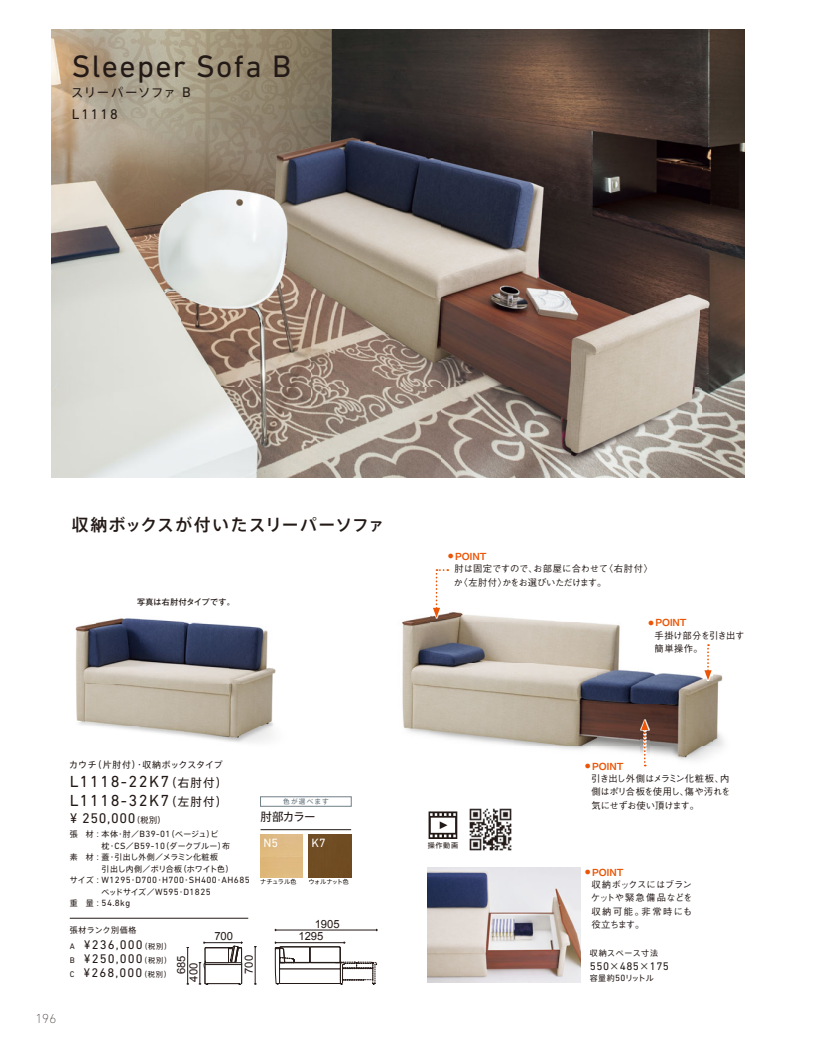
<style>
.page{position:relative;width:815px;height:1053px;background:#fff}
.page>*{position:absolute;margin:0;border:0;box-sizing:border-box;transform-origin:0 0}
.t1{font:31.62px "DIN Next LT Pro";letter-spacing:.045em;color:#231916}
.t2{font:16.88px "Axis Std Medium 90 pv RKSJ H";letter-spacing:.06em;color:#231916}
.t3{font:16.25px/18.6px "DIN Next LT Pro";letter-spacing:.085em;color:#231916}
.t4{font:14.25px "DIN Next LT Pro";letter-spacing:.085em;color:#231916}
.t5{font:200 13.25px "DIN Next LT Pro";color:#231916}
.t6{font:12.75px/14.1px "DIN Next LT Pro";letter-spacing:.085em;color:#231916;text-align:justify}
.t7{font:12.38px "Axis Std Regular 90 pv RKSJ H";letter-spacing:.05em;color:#231916}
.t8{font:12.25px "DIN Next LT Pro";color:#fff}
.t9{font:11.5px "Axis Std Regular 90 pv RKSJ H";letter-spacing:-.055em;color:#231916}
.t10{font:11.25px "Arial";color:#231916}
.t11{font:11.25px "DIN Next LT Pro";letter-spacing:.045em;color:#231916}
.t12{font:9.75px "Midashi Go Pro MB31 90 pv RKSJ H";color:#ea5506}
.t13{font:9.25px/13.2px "Gothic BBB Pro Medium 90 pv RKSJ H";letter-spacing:-.01em;color:#231916;text-align:justify}
.t14{font:9.12px "DIN Next LT Pro";letter-spacing:.045em;color:#231916}
.t15{font:8.88px "Axis Std Regular 90 pv RKSJ H";letter-spacing:.015em;color:#231916}
.t16{font:8px "Axis Std Regular 90 pv RKSJ H";letter-spacing:.04em;color:#231916}
.t17{font:8px "Axis Std Regular 90 pv RKSJ H";letter-spacing:.005em;color:#231916}
.t18{font:8px "Axis Std Regular 90 pv RKSJ H";letter-spacing:-.01em;color:#231916}
.t19{font:8px "Gothic MB101 Pro Medium 90 pv RKSJ H";letter-spacing:.04em;color:#231916}
.t20{font:8px "Axis Std Regular 90 pv RKSJ H";letter-spacing:.07em;color:#231916}
.t21{font:7.12px "Axis Std Regular 90 pv RKSJ H";color:#231916}
.t22{font:6.62px "Gothic MB101 Pro Medium 90 pv RKSJ H";letter-spacing:.19em;color:#717f87}
.t23{font:6.25px "Axis Std Regular 90 pv RKSJ H";letter-spacing:-.06em;color:#231916}
.t24{font:6.25px "Axis Std Regular 90 pv RKSJ H";letter-spacing:-.03em;color:#231916}
.s1{font-family:"DIN Next LT Pro";font-size:14.25px}
.s2{font-family:"Axis Std Regular 90 pv RKSJ H";font-size:11.5px}
.s3{font-family:"Axis Std Regular 90 pv RKSJ H";font-size:8px}
.s4{font-family:"DIN Next LT Pro";font-size:9.12px}
.s5{font-size:8.25px}
.s6{font-family:"Axis Std Regular 90 pv RKSJ H";font-size:7.25px}
.s7{font-family:"Axis Std Regular 90 pv RKSJ H";font-size:9.75px}
</style>
<div class="page">
<img style="left:52px;top:30px;width:692px;height:447px">
<img style="left:75px;top:618px;width:201px;height:125px">
<img style="left:401px;top:612px;width:323px;height:149px">
<img style="left:427px;top:867px;width:154px;height:114px">
<hr style="left:70px;top:917px;width:178px;height:1px;background:#231916">
<svg style="left:704px;top:644px;width:8px;height:36px"></svg>
<img style="left:432px;top:569px;width:17px;height:49px">
<svg style="left:433px;top:569px;width:15px;height:48px"></svg>
<img style="left:640px;top:719px;width:9px;height:48px">
<svg style="left:641px;top:720px;width:7px;height:46px"></svg>
<svg style="left:429px;top:811px;width:28px;height:27px"></svg>
<img style="left:469px;top:808px;width:43px;height:43px">
<hr style="left:261px;top:829px;width:90px;height:1px;background:#231916">
<div style="left:309px;top:834px;width:42px;height:43px;background:#6f4c22"></div>
<div style="left:260px;top:796px;width:91px;height:10px;border:1px solid #717f87"></div>
<hr style="left:255px;top:946px;width:1px;height:37px;background:#231916">
<hr style="left:275px;top:929px;width:102px;height:1px;background:#231916">
<hr style="left:187px;top:947px;width:1px;height:36px;background:#231916">
<svg style="left:275px;top:941px;width:102px;height:43px"></svg>
<svg style="left:199px;top:941px;width:44px;height:43px"></svg>
<h1 class="t1" style="left:72px;top:56px;width:221px">Sleeper Sofa B</h1>
<h3 class="t7" style="left:71px;top:88px;width:121px">スリーパーソファ <span class="s1">B</span></h3>
<h3 class="t4" style="left:72px;top:109px;width:48px">L1118</h3>
<h2 class="t2" style="left:72px;top:518px;width:314px">収納ボックスが付いたスリーパーソファ</h2>
<p class="t19" style="left:137px;top:599px;width:99px">写真は右肘付タイプです。</p>
<h3 class="t5" style="left:35px;top:1010px;width:22px">196</h3>
<p class="t15" style="left:69px;top:761px;width:155px">カウチ（片肘付）・収納ボックスタイプ</p>
<h3 class="t3" style="left:70px;top:773px;width:159px">L1118-22K7<span class="s2">（右肘付）<br></span>L1118-32K7<span class="s2">（左肘付）</span></h3>
<h3 class="t4" style="left:70px;top:813px;width:97px">¥ 250,000<span class="s3">（税別）</span></h3>
<p class="t16" style="left:70px;top:831px;width:150px">張　材：本体・肘／<span class="s4">B39-01</span>（ベージュ）ビ</p>
<p class="t16" style="left:102px;top:842px;width:130px">枕・<span class="s4">CS</span>／<span class="s4">B59-10</span>（ダークブルー）布</p>
<p class="t17" style="left:70px;top:854px;width:150px">素　材：蓋・引出し外側／メラミン化粧板</p>
<p class="t18" style="left:102px;top:865px;width:133px">引出し内側／ポリ合板（ホワイト色）</p>
<p class="t14" style="left:70px;top:877px;width:181px"><span class="s3">サイズ：</span>W1295<span class="s3">・</span>D700<span class="s3">・</span>H700<span class="s3">・</span>SH400<span class="s3">・</span>AH685</p>
<p class="t14" style="left:102px;top:888px;width:111px"><span class="s3">ベッドサイズ／</span>W595<span class="s3">・</span>D1825</p>
<p class="t14" style="left:70px;top:900px;width:62px"><span class="s3">重　量：</span>54.8kg</p>
<p class="t16" style="left:70px;top:926px;width:68px">張材ランク別価格</p>
<h3 class="t6" style="left:70px;top:938px;width:103px"><span class="s5">A</span> ¥236,000<span class="s6">（税別）</span><span class="s5">B</span> ¥250,000<span class="s6">（税別）</span><span class="s5">C</span> ¥268,000<span class="s6">（税別）</span></h3>
<p class="t22" style="left:283px;top:798px;width:47px">色が選べます</p>
<p class="t9" style="left:261px;top:812px;width:57px">肘部カラー</p>
<h3 class="t8" style="left:264px;top:838px;width:16px">N5</h3>
<h3 class="t8" style="left:312px;top:838px;width:16px">K7</h3>
<p class="t24" style="left:260px;top:879px;width:38px">ナチュラル色</p>
<p class="t23" style="left:308px;top:879px;width:42px">ウォルナット色</p>
<p class="t10" style="left:315px;top:917px;width:27px">1905</p>
<p class="t10" style="left:214px;top:930px;width:20px">700</p>
<p class="t10" style="left:298px;top:930px;width:27px">1295</p>
<p class="t10" style="left:243px;top:973px;width:20px;rotate:-90deg">700</p>
<p class="t10" style="left:175px;top:974px;width:20px;rotate:-90deg">685</p>
<p class="t10" style="left:187px;top:981px;width:20px;rotate:-90deg">400</p>
<p class="t12" style="left:448px;top:552px;width:40px"><sup>●</sup> POINT</p>
<p class="t13" style="left:454px;top:563px;width:201px">肘は固定ですので、お部屋に合わせて〈右肘付〉か〈左肘付〉かをお選びいただけます。</p>
<p class="t12" style="left:648px;top:619px;width:40px"><sup>●</sup> POINT</p>
<p class="t13" style="left:655px;top:630px;width:92px">手掛け部分を引き出す簡単操作。</p>
<p class="t12" style="left:585px;top:762px;width:40px"><sup>●</sup> POINT</p>
<p class="t21" style="left:428px;top:842px;width:32px">操作動画</p>
<p class="t13" style="left:591px;top:773px;width:141px">引き出し外側はメラミン化粧板、内側はポリ合板を使用し、傷や汚れを気にせずお使い頂けます。</p>
<p class="t12" style="left:585px;top:868px;width:40px"><sup>●</sup> POINT</p>
<p class="t13" style="left:591px;top:879px;width:103px">収納ボックスにはブランケットや緊急備品などを収納可能。非常時にも役立ちます。</p>
<p class="t20" style="left:590px;top:950px;width:70px">収納スペース寸法</p>
<p class="t11" style="left:590px;top:961px;width:81px">550<span class="s7">×</span>485<span class="s7">×</span>175</p>
<p class="t16" style="left:590px;top:975px;width:74px">容量約<span class="s4">50</span>リットル　</p>
</div>
